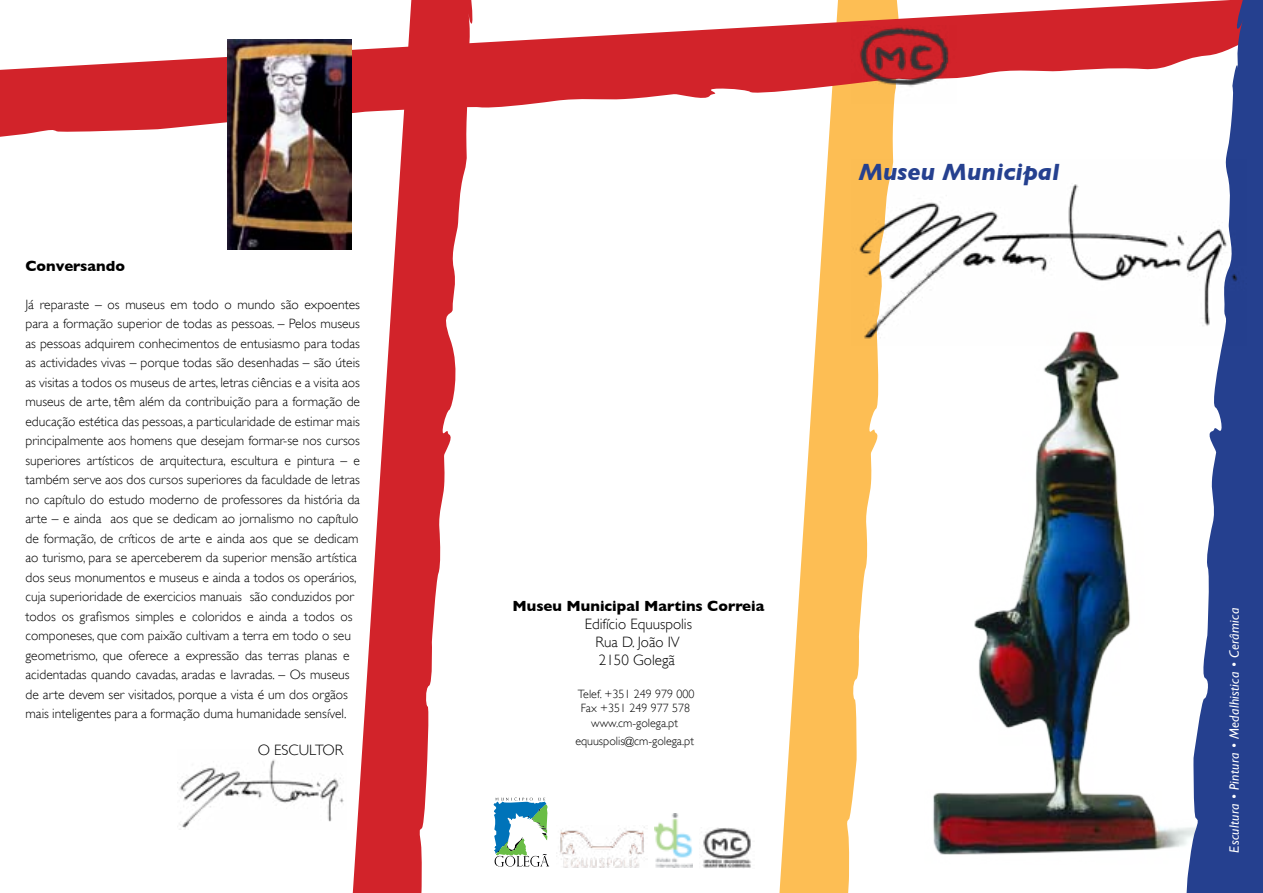
<style>
.page{position:relative;width:1263px;height:893px;background:#fff}
.page>*{position:absolute;margin:0;border:0;box-sizing:border-box;transform-origin:0 0}
.t1{font:italic 700 24px "Gill Sans";color:#25408f}
.t2{font:300 15px/18px "Gill Sans";color:#000;text-align:center}
.t3{font:700 15px "Gill Sans";color:#000}
.t4{font:300 13.5px/19.5px "Gill Sans";color:#000}
.t5{font:italic 13.5px "Gill Sans";letter-spacing:.025em;color:#fff}
.t6{font:300 12px/14.4px "Gill Sans";color:#000;text-align:center}
</style>
<div class="page">
<img style="left:933px;top:346px;width:253px;height:509px">
<svg style="left:779px;top:144px;width:115px;height:749px;fill:#fdbe54"></svg>
<svg style="left:351px;top:144px;width:116px;height:749px;fill:#d2232a"></svg>
<svg style="left:0;top:0;width:1186px;height:144px"></svg>
<svg style="left:1186px;top:0;width:77px;height:893px;fill:#25408f"></svg>
<img style="left:852px;top:159px;width:395px;height:187px">
<img style="left:177px;top:759px;width:167px;height:69px">
<img style="left:852px;top:26px;width:104px;height:78px">
<img style="left:228px;top:40px;width:123px;height:210px">
<svg style="left:493px;top:797px;width:56px;height:70px"></svg>
<img style="left:560px;top:827px;width:85px;height:40px">
<img style="left:654px;top:814px;width:38px;height:53px">
<img style="left:701px;top:827px;width:50px;height:41px">
<p class="t3" style="left:26px;top:258px;width:101px">Conversando</p>
<p class="t4" style="left:26px;top:295px;width:336px">Já reparaste – os museus em todo o mundo são expoentes para a formação superior de todas as pessoas. – Pelos museus as pessoas adquirem conhecimentos de entusiasmo para todas as actividades vivas – porque todas são desenhadas – são úteis as visitas a todos os museus de artes, letras ciências e a visita aos museus de arte, têm além da contribuição para a formação de educação estética das pessoas, a particularidade de estimar mais principalmente aos homens que desejam formar-se nos cursos superiores artísticos de arquitectura, escultura e pintura – e também serve aos dos cursos superiores da faculdade de letras no capítulo do estudo moderno de professores da história da arte – e ainda aos que se dedicam ao jornalismo no capítulo de formação, de críticos de arte e ainda aos que se dedicam ao turismo, para se aperceberem da superior mensão artística dos seus monumentos e museus e ainda a todos os operários, cuja superioridade de exercicios manuais são conduzidos por todos os grafismos simples e coloridos e ainda a todos os componeses, que com paixão cultivam a terra em todo o seu geometrismo, que oferece a expressão das terras planas e acidentadas quando cavadas, aradas e lavradas. – Os museus de arte devem ser visitados, porque a vista é um dos orgãos mais inteligentes para a formação duma humanidade sensível.</p>
<p class="t2" style="left:258px;top:740px;width:87px">O ESCULTOR</p>
<h1 class="t1" style="left:858px;top:158px;width:203px">Museu Municipal</h1>
<p class="t3" style="left:512px;top:598px;width:253px">Museu Municipal Martins Correia</p>
<p class="t2" style="left:585px;top:615px;width:109px">Edifício Equuspolis<br>Rua D. João IV<br>2150 Golegã</p>
<p class="t6" style="left:578px;top:687px;width:118px">Telef. +351 249 979 000<br>Fax +351 249 977 578 www.cm-golega.pt</p>
<p class="t6" style="left:575px;top:733px;width:120px">equuspolis@cm-golega.pt</p>
<p class="t5" style="left:1226px;top:853px;width:246px;rotate:-90deg">Escultura • Pintura • Medalhistica • Cerâmica</p>
</div>
